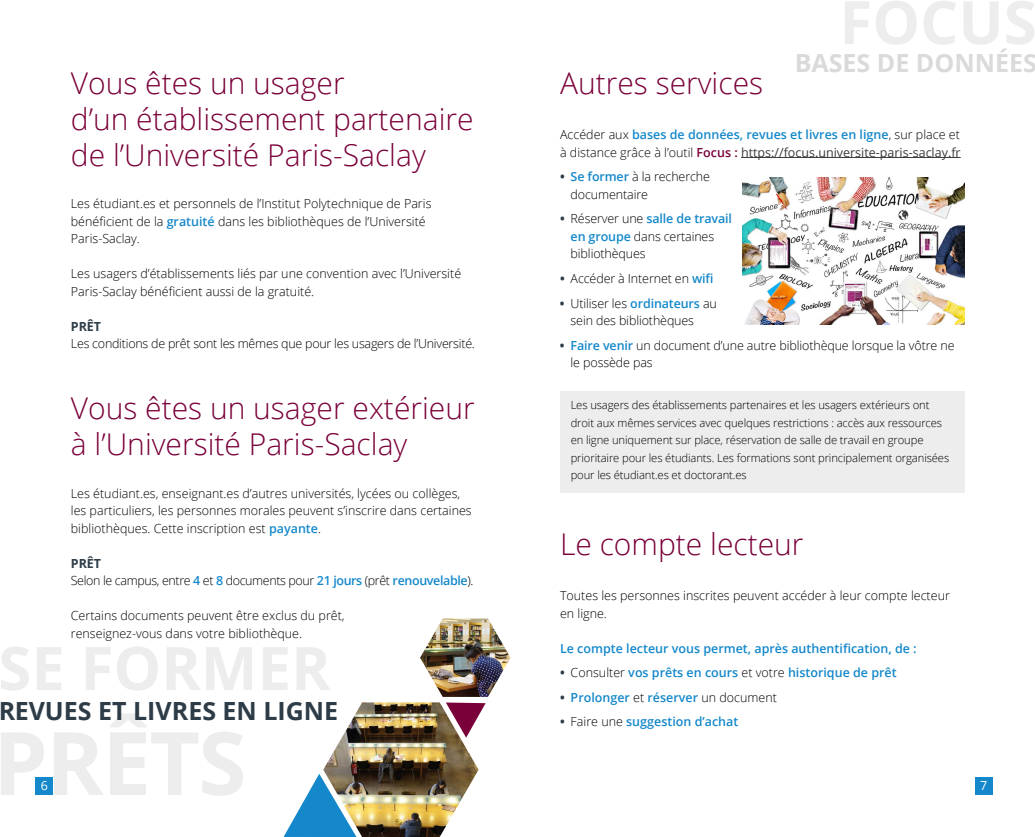
<style>
.page{position:relative;width:1035px;height:837px;background:#fff}
.page>*{position:absolute;margin:0;border:0;box-sizing:border-box;transform-origin:0 0}
.t1{font:300 30px/36px "Open Sans";color:#7a003a}
.t2{font:700 25px "Open Sans";color:#2d3c47}
.t3{font:700 25px "Open Sans";color:#dadada}
.t4{font:300 12.5px/17.5px "Open Sans";color:#000}
.t5{font:600 12.5px "Open Sans";color:#1488ca}
.t6{font:300 12.5px/17.5px "Open Sans";letter-spacing:-.03em;color:#000}
.t7{font:300 12.5px "Open Sans";letter-spacing:-.02em;color:#000}
.t8{font:700 12.5px "Open Sans";color:#2d3c47}
.t9{font:12.5px "Open Sans";color:#fff}
.t10{font:300 11.25px/17.5px "Open Sans";letter-spacing:-.01em;color:#000}
.s1{font-weight:600;color:#1488ca}
.s2{font-weight:700;color:#2d3c47}
.s3{font-weight:600;color:#7a003a}
.s4{font-weight:400;color:#3c3c3b}
.s5{font-weight:300;color:#000}
</style>
<div class="page">
<div style="left:560px;top:391px;width:404px;height:101px;background:#ededed"></div>
<div style="left:35px;top:776px;width:18px;height:18px;background:#1488ca"></div>
<div style="left:974px;top:776px;width:18px;height:18px;background:#1488ca"></div>
<hr style="left:741px;top:157px;width:219px;height:1px;background:#3c3c3b">
<img style="left:323px;top:702px;width:155px;height:134px">
<img style="left:420px;top:618px;width:90px;height:78px">
<svg style="left:446px;top:702px;width:39px;height:35px"></svg>
<svg style="left:284px;top:773px;width:72px;height:63px"></svg>
<img style="left:742px;top:178px;width:222px;height:146px">
<h1 class="t1" style="left:71px;top:64px;width:404px">Vous êtes un usager<br>d’un établissement partenaire de l’Université Paris-Saclay</h1>
<p class="t4" style="left:71px;top:194px;width:362px">Les étudiant.es et personnels de l’Institut Polytechnique de Paris bénéficient de la <span class="s1">gratuité</span> dans les bibliothèques de l’Université<br>Paris-Saclay.</p>
<p class="t4" style="left:71px;top:264px;width:392px">Les usagers d’établissements liés par une convention avec l’Université<br>Paris-Saclay bénéficient aussi de la gratuité.</p>
<p class="t8" style="left:71px;top:317px;width:32px">PRÊT</p>
<p class="t7" style="left:71px;top:335px;width:405px">Les conditions de prêt sont les mêmes que pour les usagers de l’Université.</p>
<h1 class="t1" style="left:71px;top:389px;width:405px">Vous êtes un usager extérieur à l’Université Paris-Saclay</h1>
<p class="t4" style="left:71px;top:483px;width:402px">Les étudiant.es, enseignant.es d’autres universités, lycées ou collèges, les particuliers, les personnes morales peuvent s’inscrire dans certaines bibliothèques. Cette inscription est <span class="s1">payante</span>.</p>
<p class="t6" style="left:71px;top:553px;width:404px"><span class="s2">PRÊT<br></span>Selon le campus, entre <span class="s1">4</span> et <span class="s1">8</span> documents pour <span class="s1">21 jours</span> (prêt <span class="s1">renouvelable</span>).</p>
<p class="t4" style="left:71px;top:606px;width:275px">Certains documents peuvent être exclus du prêt, renseignez-vous dans votre bibliothèque.</p>
<h2 class="t2" style="left:-2px;top:693px;width:341px">REVUES ET LIVRES EN LIGNE</h2>
<h2 class="t3" style="left:795px;top:45px;width:243px">BASES DE DONNÉES</h2>
<h1 class="t1" style="left:560px;top:64px;width:205px">Autres services</h1>
<p class="t4" style="left:560px;top:125px;width:402px">Accéder aux <span class="s1">bases de données, revues et livres en ligne</span>, sur place et à distance grâce à l’outil <span class="s3">Focus :</span> <span class="s4">https://focus.universite-paris-saclay.fr</span></p>
<p class="t4" style="left:570px;top:167px;width:141px;text-indent:-11px"><span class="s2">•</span> <span class="s1">Se former</span> à la recherche documentaire</p>
<p class="t4" style="left:570px;top:209px;width:163px;text-indent:-11px"><span class="s2">•</span> Réserver une <span class="s1">salle de travail en groupe</span> dans certaines bibliothèques</p>
<p class="t4" style="left:560px;top:269px;width:155px"><span class="s2">•</span> Accéder à Internet en <span class="s1">wifi</span></p>
<p class="t4" style="left:570px;top:294px;width:148px;text-indent:-11px"><span class="s2">•</span> Utiliser les <span class="s1">ordinateurs</span> au sein des bibliothèques</p>
<p class="t4" style="left:570px;top:336px;width:385px;text-indent:-11px"><span class="s2">•</span> <span class="s1">Faire venir</span> un document d’une autre bibliothèque lorsque la vôtre ne le possède pas</p>
<p class="t10" style="left:570px;top:396px;width:380px">Les usagers des établissements partenaires et les usagers extérieurs ont droit aux mêmes services avec quelques restrictions : accès aux ressources en ligne uniquement sur place, réservation de salle de travail en groupe prioritaire pour les étudiants. Les formations sont principalement organisées pour les étudiant.es et doctorant.es</p>
<h1 class="t1" style="left:560px;top:525px;width:245px">Le compte lecteur</h1>
<p class="t4" style="left:560px;top:586px;width:391px">Toutes les personnes inscrites peuvent accéder à leur compte lecteur en ligne.</p>
<p class="t5" style="left:560px;top:639px;width:358px">Le compte lecteur vous permet, après authentification, de :</p>
<p class="t5" style="left:560px;top:663px;width:338px"><span class="s2">•</span> <span class="s5">Consulter</span> vos prêts en cours <span class="s5">et votre</span> historique de prêt</p>
<p class="t5" style="left:560px;top:688px;width:218px"><span class="s2">•</span> Prolonger <span class="s5">et</span> réserver <span class="s5">un document</span></p>
<p class="t5" style="left:560px;top:713px;width:180px"><span class="s2">•</span> <span class="s5">Faire une</span> suggestion d’achat</p>
<p class="t9" style="left:41px;top:777px;width:9px">6</p>
<p class="t9" style="left:980px;top:777px;width:9px">7</p>
</div>
